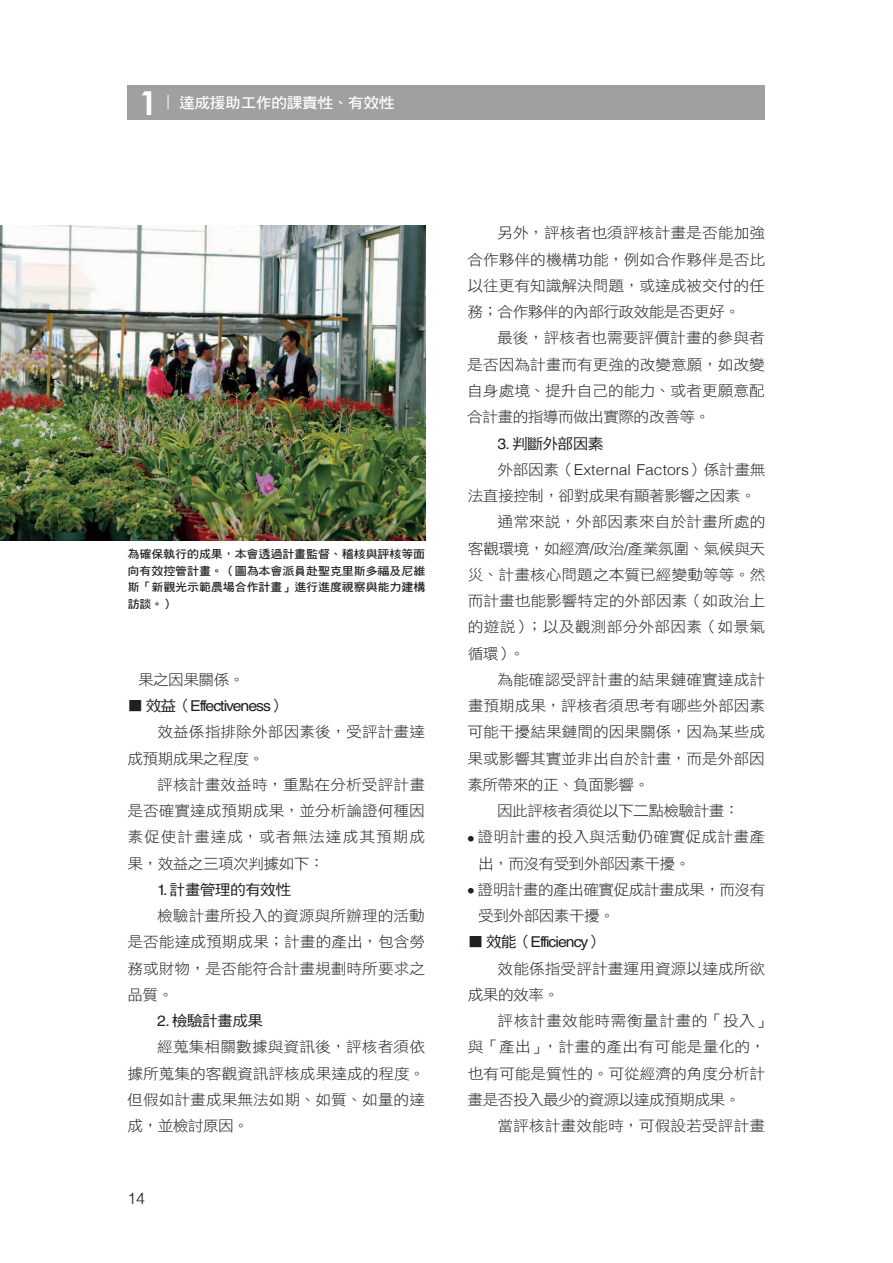
<style>
.page{position:relative;width:893px;height:1263px;background:#fff}
.page>*{position:absolute;margin:0;border:0;box-sizing:border-box;transform-origin:0 0}
.t1{font:300 15.9px "Helvetica";color:#231f20}
.t2{font:15px/26.2px "DF Hei Std W3";letter-spacing:-.005em;color:#231f20;text-align:justify;scale:1.05 1}
.t3{font:15px/26.2px "DF Hei Std W3";letter-spacing:-.04em;color:#231f20;scale:1.05 1}
.t4{font:15px/26.2px "DF Hei Std W3";letter-spacing:.015em;color:#231f20;scale:1.05 1}
.t5{font:15px "Helvetica LT Std";letter-spacing:-.06em;color:#231f20;scale:1.05 1}
.t6{font:15px "DF Hei Std W5";letter-spacing:-.04em;color:#231f20;scale:1.05 1}
.t7{font:300 15px "Helvetica";color:#231f20;scale:1.05 1}
.t8{font:15px "DF Hei Std W3";letter-spacing:-.03em;color:#231f20;scale:1.05 1}
.t9{font:15px "DF Hei Std W7";letter-spacing:-.025em;color:#fff;scale:1.05 1}
.t10{font:11.4px/16.5px "DF Hei Std W7";letter-spacing:-.01em;color:#231f20;text-align:justify;scale:1.05 1}
.s1{font-family:"Century Gothic";font-weight:700;font-size:33px}
.s2{font-family:"DF Hei Std W5"}
.s3{font-family:"Helvetica LT Std"}
.s4{font-family:"DF Hei Std W3";font-weight:400}
.s5{font-family:"Helvetica";font-weight:300}
.s6{font-size:6.3px}
</style>
<div class="page">
<div style="left:128px;top:85px;width:637px;height:34px;background:#9ea0a2"></div>
<svg style="left:168px;top:95px;width:1px;height:14px"></svg>
<img style="left:0;top:225px;width:425px;height:315px">
<p class="t9" style="left:139px;top:94px;width:245px"><span class="s1">1</span> 達成援助工作的課責性、有效性</p>
<p class="t10" style="left:128px;top:546px;width:285px">為確保執行的成果，本會透過計畫監督、稽核與評核等面向有效控管計畫。（圖為本會派員赴聖克里斯多福及尼維斯「新觀光示範農場合作計畫」進行進度視察與能力建構訪談。）</p>
<p class="t2" style="left:138px;top:666px;width:103px">果之因果關係。</p>
<p class="t5" style="left:128px;top:697px;width:152px"><span class="s2">■ 效益（</span>Effectiveness<span class="s2">）</span></p>
<p class="t2" style="left:128px;top:719px;width:285px;text-indent:30px">效益係指排除外部因素後，受評計畫達成預期成果之程度。</p>
<p class="t2" style="left:127px;top:771px;width:285px;text-indent:30px">評核計畫效益時，重點在分析受評計畫是否確實達成預期成果，並分析論證何種因素促使計畫達成，或者無法達成其預期成果，效益之三項次判據如下：</p>
<p class="t6" style="left:157px;top:881px;width:129px"><span class="s3">1.</span> 計畫管理的有效性</p>
<p class="t2" style="left:127px;top:902px;width:285px;text-indent:30px">檢驗計畫所投入的資源與所辦理的活動是否能達成預期成果；計畫的產出，包含勞務或財物，是否能符合計畫規劃時所要求之品質。</p>
<p class="t6" style="left:157px;top:1012px;width:102px"><span class="s3">2.</span> 檢驗計畫成果</p>
<p class="t2" style="left:127px;top:1033px;width:285px;text-indent:30px">經蒐集相關數據與資訊後，評核者須依據所蒐集的客觀資訊評核成果達成的程度。但假如計畫成果無法如期、如質、如量的達成，並檢討原因。</p>
<p class="t1" style="left:128px;top:1185px;width:19px">14</p>
<p class="t2" style="left:467px;top:220px;width:285px;text-indent:30px">另外，評核者也須評核計畫是否能加強合作夥伴的機構功能，例如合作夥伴是否比以往更有知識解決問題，或達成被交付的任務；合作夥伴的內部行政效能是否更好。</p>
<p class="t2" style="left:467px;top:325px;width:285px;text-indent:30px">最後，評核者也需要評價計畫的參與者是否因為計畫而有更強的改變意願，如改變自身處境、提升自己的能力、或者更願意配合計畫的指導而做出實際的改善等。</p>
<p class="t6" style="left:497px;top:435px;width:102px"><span class="s3">3.</span> 判斷外部因素</p>
<p class="t7" style="left:497px;top:457px;width:257px"><span class="s4">外部因素（</span>External Factors<span class="s4">）係計畫無</span></p>
<p class="t3" style="left:468px;top:482px;width:276px">法直接控制，卻對成果有顯著影響之因素。</p>
<p class="t2" style="left:498px;top:509px;width:257px">通常來說，外部因素來自於計畫所處的</p>
<p class="t8" style="left:468px;top:540px;width:285px">客觀環境，如經濟<span class="s5">/</span>政治<span class="s5">/</span>產業氛圍、氣候與天</p>
<p class="t2" style="left:468px;top:561px;width:285px">災、計畫核心問題之本質已經變動等等。然</p>
<p class="t2" style="left:468px;top:587px;width:285px">而計畫也能影響特定的外部因素（如政治上</p>
<p class="t4" style="left:468px;top:613px;width:285px">的遊說）；以及觀測部分外部因素（如景氣</p>
<p class="t2" style="left:468px;top:640px;width:56px">循環）。</p>
<p class="t2" style="left:497px;top:666px;width:256px">為能確認受評計畫的結果鏈確實達成計</p>
<p class="t2" style="left:468px;top:692px;width:285px">畫預期成果，評核者須思考有哪些外部因素</p>
<p class="t2" style="left:468px;top:718px;width:285px">可能干擾結果鏈間的因果關係，因為某些成</p>
<p class="t2" style="left:467px;top:745px;width:285px">果或影響其實並非出自於計畫，而是外部因</p>
<p class="t3" style="left:467px;top:771px;width:175px">素所帶來的正、負面影響。</p>
<p class="t3" style="left:497px;top:797px;width:233px">因此評核者須從以下二點檢驗計畫：</p>
<p class="t4" style="left:478px;top:824px;width:275px;text-indent:-10px"><span class="s6">●</span> 證明計畫的投入與活動仍確實促成計畫產出，而沒有受到外部因素干擾。</p>
<p class="t3" style="left:478px;top:876px;width:275px;text-indent:-11px"><span class="s6">●</span> 證明計畫的產出確實促成計畫成果，而沒有受到外部因素干擾。</p>
<p class="t5" style="left:468px;top:933px;width:130px"><span class="s2">■ 效能（</span>Efficiency<span class="s2">）</span></p>
<p class="t2" style="left:468px;top:955px;width:285px;text-indent:30px">效能係指受評計畫運用資源以達成所欲成果的效率。</p>
<p class="t2" style="left:468px;top:1007px;width:290px;text-align:left;text-indent:30px">評核計畫效能時需衡量計畫的「投入」與「產出」，計畫的產出有可能是量化的，也有可能是質性的。可從經濟的角度分析計畫是否投入最少的資源以達成預期成果。</p>
<p class="t2" style="left:497px;top:1112px;width:257px">當評核計畫效能時，可假設若受評計畫</p>
</div>
